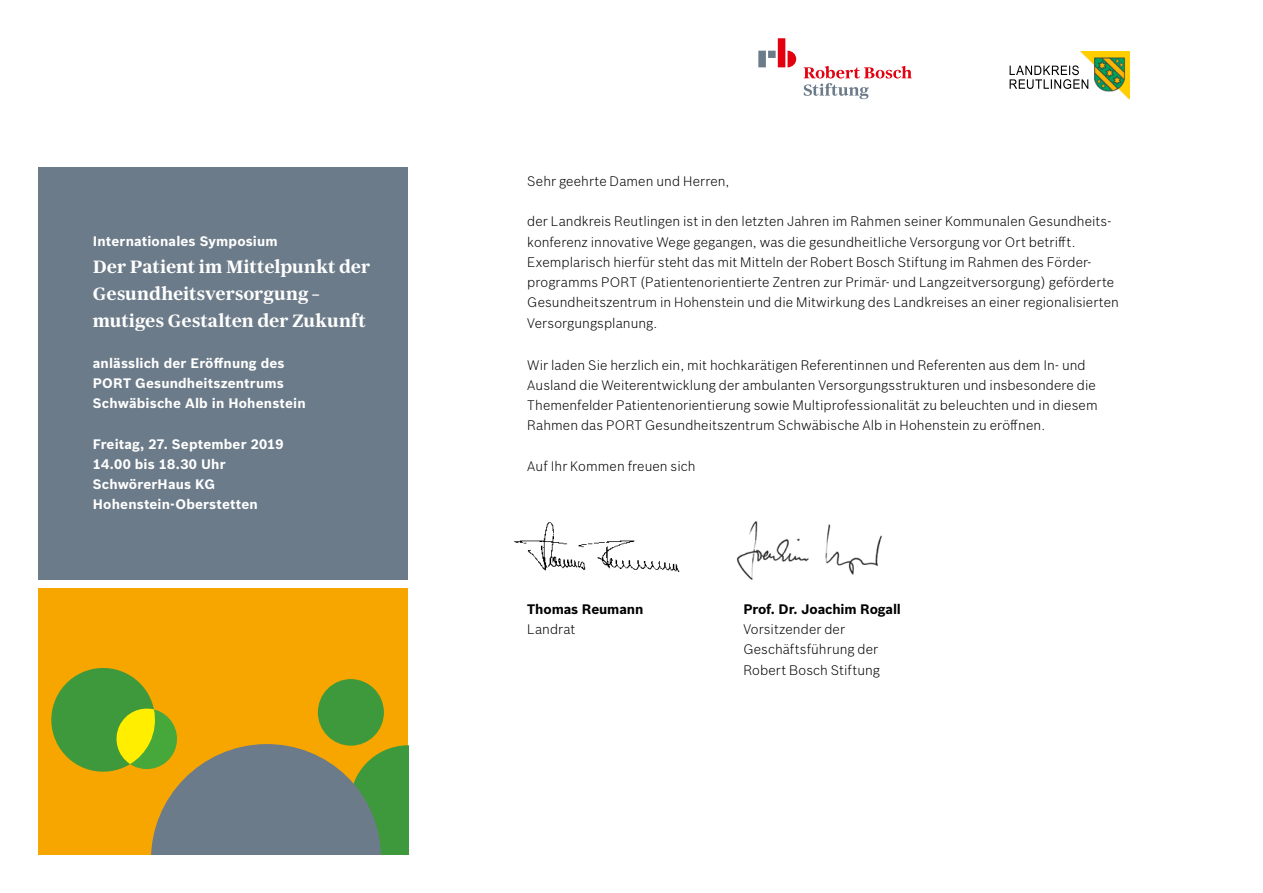
<style>
.page{position:relative;width:1263px;height:893px;background:#fff}
.page>*{position:absolute;margin:0;border:0;box-sizing:border-box;transform-origin:0 0}
.t1{font:700 18px/27px "Bosch Serif";letter-spacing:-.005em;color:#fff}
.t2{font:300 13.5px/20.2px "Bosch Sans";letter-spacing:.005em;color:#000}
.t3{font:700 13.5px/20.2px "Bosch Sans";letter-spacing:.01em;color:#fff}
.t4{font:700 13.5px "Bosch Sans";letter-spacing:-.01em;color:#000}
</style>
<div class="page">
<div style="left:38px;top:588px;width:370px;height:267px;background:#f7a600"></div>
<div style="left:38px;top:167px;width:370px;height:413px;background:#6c7b89"></div>
<svg style="left:758px;top:38px;width:38px;height:29px"></svg>
<svg style="left:804px;top:66px;width:108px;height:33px"></svg>
<svg style="left:51px;top:668px;width:357px;height:187px"></svg>
<div style="left:318px;top:679px;width:66px;height:67px;background:#3d993b;border-radius:50%"></div>
<img style="left:1081px;top:51px;width:48px;height:48px">
<svg style="left:1009px;top:65px;width:79px;height:24px"></svg>
<img style="left:514px;top:522px;width:166px;height:50px">
<img style="left:736px;top:521px;width:147px;height:59px">
<p class="t3" style="left:93px;top:230px;width:186px">Internationales Symposium</p>
<h1 class="t1" style="left:93px;top:252px;width:279px">Der Patient im Mittelpunkt der<br>Gesundheitsversorgung – mutiges Gestalten der Zukunft</h1>
<p class="t3" style="left:93px;top:352px;width:214px">anlässlich der Eröffnung des<br>PORT Gesundheitszentrums<br>Schwäbische Alb in Hohenstein</p>
<p class="t3" style="left:93px;top:433px;width:192px">Freitag, 27. September 2019<br>14.00 bis 18.30 Uhr<br>SchwörerHaus KG<br>Hohenstein-Oberstetten</p>
<p class="t2" style="left:527px;top:170px;width:204px">Sehr geehrte Damen und Herren,</p>
<p class="t2" style="left:527px;top:211px;width:593px">der Landkreis Reutlingen ist in den letzten Jahren im Rahmen seiner Kommunalen Gesundheits&shy;konferenz innovative Wege gegangen, was die gesundheitliche Versorgung vor Ort betrifft.<br>Exemplarisch hierfür steht das mit Mitteln der Robert Bosch Stiftung im Rahmen des Förder&shy;programms PORT (Patientenorientierte Zentren zur Primär- und Langzeitversorgung) geförderte Gesundheitszentrum in Hohenstein und die Mitwirkung des Landkreises an einer regionalisierten Versorgungsplanung.</p>
<p class="t2" style="left:527px;top:354px;width:572px">Wir laden Sie herzlich ein, mit hochkarätigen Referentinnen und Referenten aus dem In- und Ausland die Weiterentwicklung der ambulanten Versorgungsstrukturen und insbesondere die Themenfelder Patientenorientierung sowie Multiprofessionalität zu beleuchten und in diesem Rahmen das PORT Gesundheitszentrum Schwäbische Alb in Hohenstein zu eröffnen.</p>
<p class="t2" style="left:527px;top:455px;width:170px">Auf Ihr Kommen freuen sich</p>
<p class="t4" style="left:527px;top:599px;width:118px">Thomas Reumann</p>
<p class="t4" style="left:743px;top:599px;width:159px">Prof. Dr. Joachim Rogall</p>
<p class="t2" style="left:527px;top:618px;width:50px">Landrat</p>
<p class="t2" style="left:743px;top:618px;width:138px">Vorsitzender der<br>Geschäftsführung der<br>Robert Bosch Stiftung</p>
</div>
